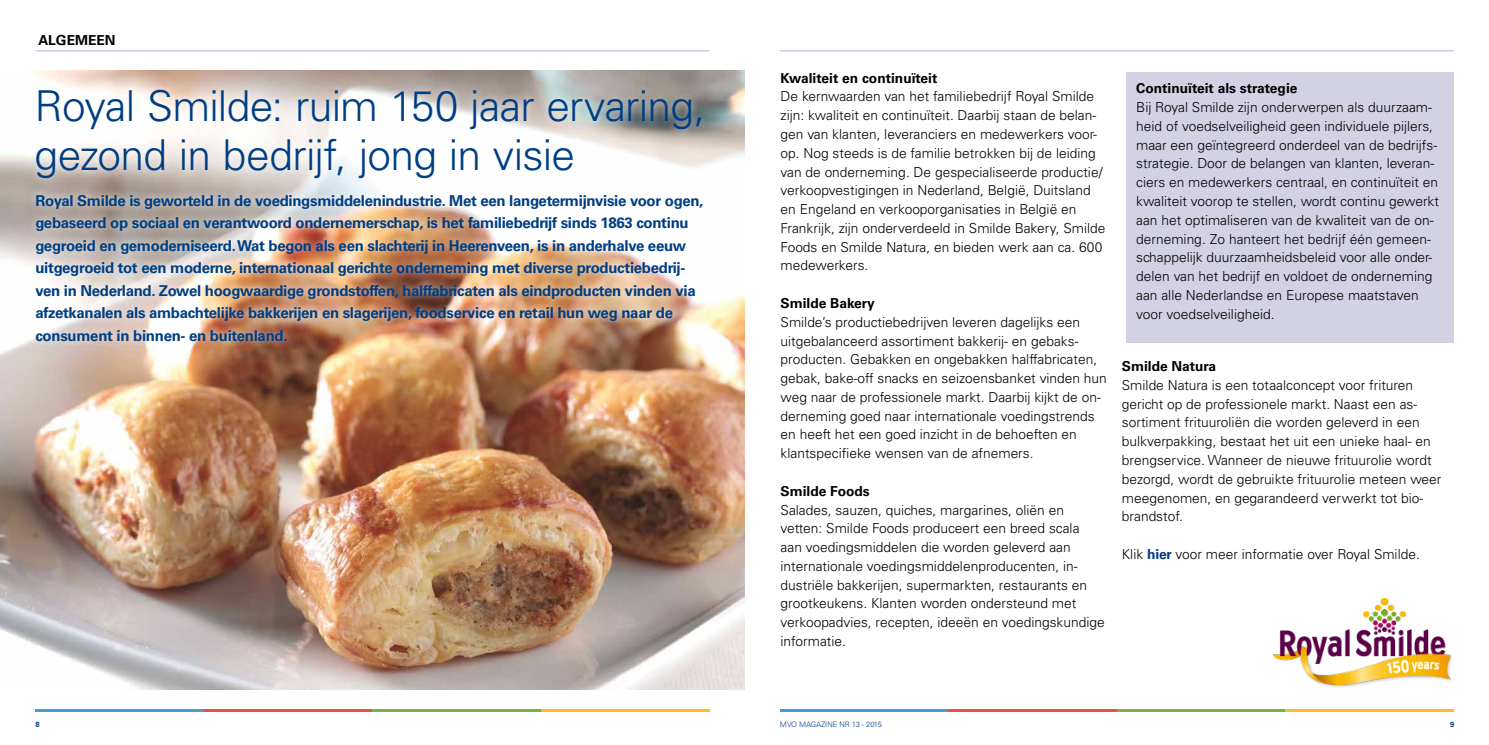
<style>
.page{position:relative;width:1489px;height:745px;background:#fff}
.page>*{position:absolute;margin:0;border:0;box-sizing:border-box;transform-origin:0 0}
.t1{font:300 42.5px/48.8px "Univers LT Std";letter-spacing:-.015em;color:#003e83}
.t2{font:700 15px/22.5px "Univers LT Std";letter-spacing:-.02em;color:#003e83}
.t3{font:300 13.75px/18.8px "Univers LT Std";color:#000}
.t4{font:700 13.75px "Univers LT Std";color:#000}
.t5{font:300 7.5px "Univers LT Std";color:#003e83}
.t6{font:700 7.5px "Univers LT Std";color:#003e83}
.s1{font-weight:700;color:#003882}
</style>
<div class="page">
<hr style="left:780px;top:709px;width:168px;height:2px;background:#459dd2">
<hr style="left:948px;top:709px;width:168px;height:2px;background:#e85245">
<hr style="left:1116px;top:709px;width:169px;height:2px;background:#79b14a">
<hr style="left:1285px;top:709px;width:168px;height:2px;background:#fabc20">
<hr style="left:35px;top:709px;width:169px;height:2px;background:#459dd2">
<hr style="left:204px;top:709px;width:168px;height:2px;background:#e85245">
<hr style="left:372px;top:709px;width:169px;height:2px;background:#79b14a">
<hr style="left:541px;top:709px;width:168px;height:2px;background:#fabc20">
<img style="left:0;top:71px;width:744px;height:618px">
<hr style="left:36px;top:50px;width:673px;height:2px;background:#cdd0e3">
<div style="left:28px;top:83px;width:680px;height:103px;background:#fff;opacity:.75"></div>
<hr style="left:780px;top:50px;width:673px;height:2px;background:#cdd0e3">
<div style="left:28px;top:186px;width:682px;height:162px;background:#fff;opacity:.75"></div>
<div style="left:1125px;top:73px;width:328px;height:270px;background:#d3d2e4"></div>
<img style="left:1273px;top:598px;width:179px;height:90px">
<p class="t4" style="left:38px;top:32px;width:79px">ALGEMEEN</p>
<h1 class="t1" style="left:35px;top:82px;width:672px">Royal Smilde: ruim 150 jaar ervaring, gezond in bedrijf, jong in visie</h1>
<p class="t2" style="left:35px;top:189px;width:669px">Royal Smilde is geworteld in de voedingsmiddelenindustrie. Met een langetermijnvisie voor ogen, gebaseerd op sociaal en verantwoord ondernemerschap, is het familiebedrijf sinds 1863 continu gegroeid en gemoderniseerd. Wat begon als een slachterij in Heerenveen, is in anderhalve eeuw uitgegroeid tot een moderne, internationaal gerichte onderneming met diverse productiebedrij&shy;ven in Nederland. Zowel hoogwaardige grondstoffen, halffabricaten als eindproducten vinden via afzetkanalen als ambachtelijke bakkerijen en slagerijen, foodservice en retail hun weg naar de consument in binnen- en buitenland.</p>
<p class="t4" style="left:780px;top:70px;width:158px">Kwaliteit en continuïteit</p>
<p class="t3" style="left:780px;top:87px;width:326px">De kernwaarden van het familiebedrijf Royal Smilde zijn: kwaliteit en continuïteit. Daarbij staan de belan&shy;gen van klanten, leveranciers en medewerkers voor&shy;op. Nog steeds is de familie betrokken bij de leiding van de onderneming. De gespecialiseerde productie/ verkoopvestigingen in Nederland, België, Duitsland en Engeland en verkooporganisaties in België en Frankrijk, zijn onderverdeeld in Smilde Bakery, Smilde Foods en Smilde Natura, en bieden werk aan ca. 600 medewerkers.</p>
<p class="t4" style="left:780px;top:295px;width:96px">Smilde Bakery</p>
<p class="t3" style="left:780px;top:312px;width:328px">Smilde’s productiebedrijven leveren dagelijks een uitgebalanceerd assortiment bakkerij- en gebaks&shy;producten. Gebakken en ongebakken halffabricaten, gebak, bake-off snacks en seizoensbanket vinden hun weg naar de professionele markt. Daarbij kijkt de on&shy;derneming goed naar internationale voedingstrends en heeft het een goed inzicht in de behoeften en klantspecifieke wensen van de afnemers.</p>
<p class="t4" style="left:780px;top:482px;width:91px">Smilde Foods</p>
<p class="t3" style="left:780px;top:500px;width:325px">Salades, sauzen, quiches, margarines, oliën en vetten: Smilde Foods produceert een breed scala<br>aan voedingsmiddelen die worden geleverd aan internationale voedingsmiddelenproducenten, in&shy;dustriële bakkerijen, supermarkten, restaurants en grootkeukens. Klanten worden ondersteund met verkoopadvies, recepten, ideeën en voedingskundige informatie.</p>
<p class="t4" style="left:1136px;top:80px;width:163px">Continuïteit als strategie</p>
<p class="t3" style="left:1136px;top:98px;width:304px">Bij Royal Smilde zijn onderwerpen als duurzaam&shy;heid of voedselveiligheid geen individuele pijlers, maar een geïntegreerd onderdeel van de bedrijfs&shy;strategie. Door de belangen van klanten, leveran&shy;ciers en medewerkers centraal, en continuïteit en kwaliteit voorop te stellen, wordt continu gewerkt aan het optimaliseren van de kwaliteit van de on&shy;derneming. Zo hanteert het bedrijf één gemeen&shy;schappelijk duurzaamheidsbeleid voor alle onder&shy;delen van het bedrijf en voldoet de onderneming aan alle Nederlandse en Europese maatstaven voor voedselveiligheid.</p>
<p class="t4" style="left:1121px;top:358px;width:96px">Smilde Natura</p>
<p class="t3" style="left:1121px;top:375px;width:321px">Smilde Natura is een totaalconcept voor frituren gericht op de professionele markt. Naast een as&shy;sortiment frituuroliën die worden geleverd in een bulkverpakking, bestaat het uit een unieke haal- en brengservice. Wanneer de nieuwe frituurolie wordt bezorgd, wordt de gebruikte frituurolie meteen weer meegenomen, en gegarandeerd verwerkt tot bio&shy;brandstof.</p>
<p class="t3" style="left:1121px;top:544px;width:299px">Klik <span class="s1">hier</span> voor meer informatie over Royal Smilde.</p>
<p class="t6" style="left:35px;top:720px;width:6px">8</p>
<p class="t5" style="left:780px;top:719px;width:103px">MVO MAGAZINE NR 13 - 2015</p>
<p class="t6" style="left:1449px;top:720px;width:6px">9</p>
</div>
